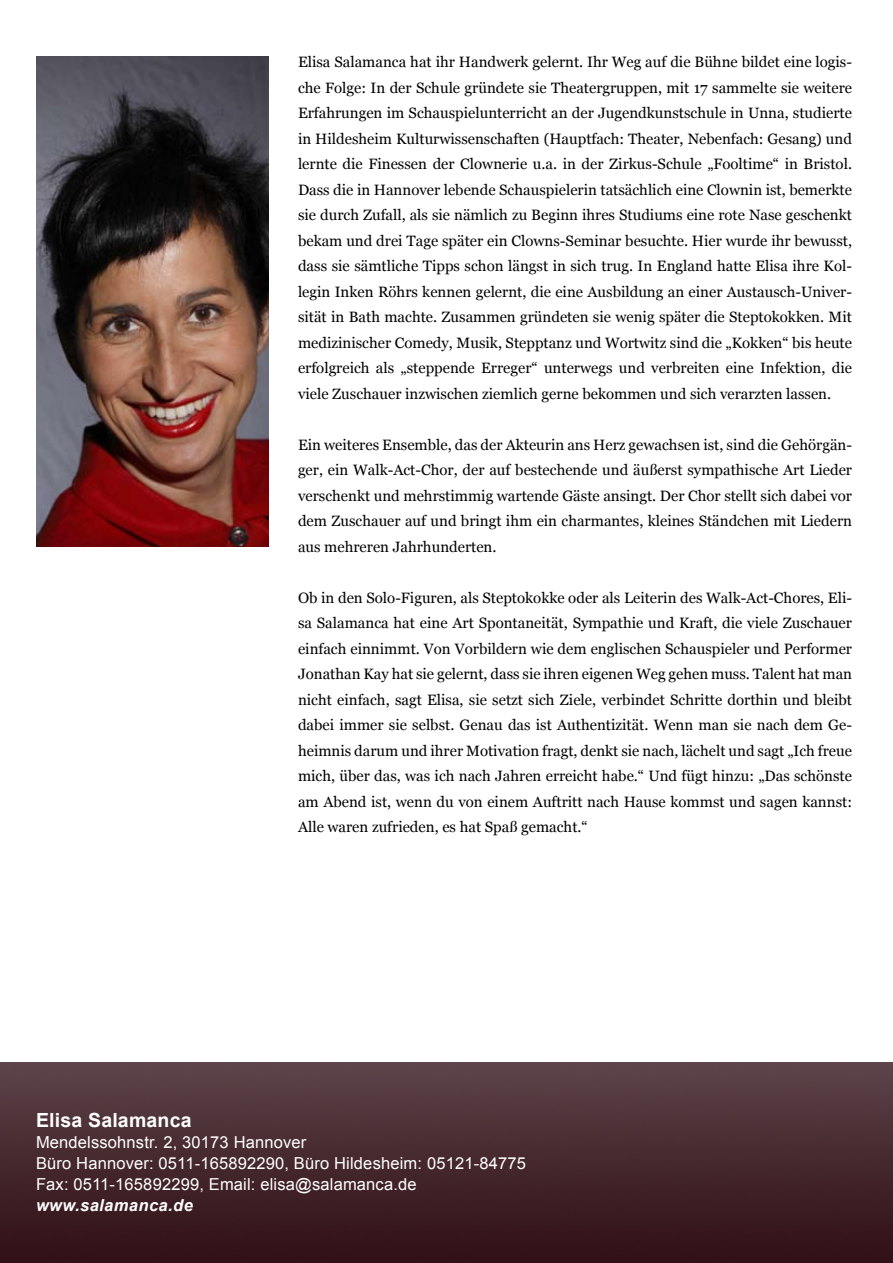
<style>
.page{position:relative;width:893px;height:1263px;background:#fff}
.page>*{position:absolute;margin:0;border:0;box-sizing:border-box;transform-origin:0 0}
.t1{font:700 19.5px "Arial";letter-spacing:.01em;color:#fff}
.t2{font:16.5px/21px "Arial";letter-spacing:.01em;color:#fff}
.t3{font:italic 700 16.5px "Arial";letter-spacing:.025em;color:#fff}
.t4{font:15px/25.5px "Georgia";color:#000;text-align:justify}
</style>
<div class="page">
<img style="left:0;top:1062px;width:893px;height:201px">
<img style="left:36px;top:56px;width:232px;height:490px">
<p class="t4" style="left:298px;top:50px;width:555px">Elisa Salamanca hat ihr Handwerk gelernt. Ihr Weg auf die Bühne bildet eine logis&shy;che Folge: In der Schule gründete sie Theatergruppen, mit 17 sammelte sie weitere Erfahrungen im Schauspielunterricht an der Jugendkunstschule in Unna, studierte in Hildesheim Kulturwissenschaften (Hauptfach: Theater, Nebenfach: Gesang) und lernte die Finessen der Clownerie u.a. in der Zirkus-Schule „Fooltime“ in Bristol.<br>Dass die in Hannover lebende Schauspielerin tatsächlich eine Clownin ist, bemerkte sie durch Zufall, als sie nämlich zu Beginn ihres Studiums eine rote Nase geschenkt bekam und drei Tage später ein Clowns-Seminar besuchte. Hier wurde ihr bewusst, dass sie sämtliche Tipps schon längst in sich trug. In England hatte Elisa ihre Kol&shy;legin Inken Röhrs kennen gelernt, die eine Ausbildung an einer Austausch-Univer&shy;sität in Bath machte. Zusammen gründeten sie wenig später die Steptokokken. Mit medizinischer Comedy, Musik, Stepptanz und Wortwitz sind die „Kokken“ bis heute erfolgreich als „steppende Erreger“ unterwegs und verbreiten eine Infektion, die viele Zuschauer inzwischen ziemlich gerne bekommen und sich verarzten lassen.</p>
<p class="t4" style="left:298px;top:432px;width:556px">Ein weiteres Ensemble, das der Akteurin ans Herz gewachsen ist, sind die Gehörgän&shy;ger, ein Walk-Act-Chor, der auf bestechende und äußerst sympathische Art Lieder verschenkt und mehrstimmig wartende Gäste ansingt. Der Chor stellt sich dabei vor dem Zuschauer auf und bringt ihm ein charmantes, kleines Ständchen mit Liedern aus mehreren Jahrhunderten.</p>
<p class="t4" style="left:298px;top:585px;width:556px">Ob in den Solo-Figuren, als Steptokokke oder als Leiterin des Walk-Act-Chores, Eli&shy;sa Salamanca hat eine Art Spontaneität, Sympathie und Kraft, die viele Zuschauer einfach einnimmt. Von Vorbildern wie dem englischen Schauspieler und Performer Jonathan Kay hat sie gelernt, dass sie ihren eigenen Weg gehen muss. Talent hat man nicht einfach, sagt Elisa, sie setzt sich Ziele, verbindet Schritte dorthin und bleibt dabei immer sie selbst. Genau das ist Authentizität. Wenn man sie nach dem Ge&shy;heimnis darum und ihrer Motivation fragt, denkt sie nach, lächelt und sagt „Ich freue mich, über das, was ich nach Jahren erreicht habe.“ Und fügt hinzu: „Das schönste am Abend ist, wenn du von einem Auftritt nach Hause kommst und sagen kannst:<br>Alle waren zufrieden, es hat Spaß gemacht.“</p>
<h1 class="t1" style="left:36px;top:1107px;width:157px">Elisa Salamanca</h1>
<p class="t2" style="left:36px;top:1132px;width:491px">Mendelssohnstr. 2, 30173 Hannover<br>Büro Hannover: 0511-165892290, Büro Hildesheim: 05121-84775<br>Fax: 0511-165892299, Email: elisa@salamanca.de</p>
<p class="t3" style="left:36px;top:1194px;width:158px">www.salamanca.de</p>
</div>
